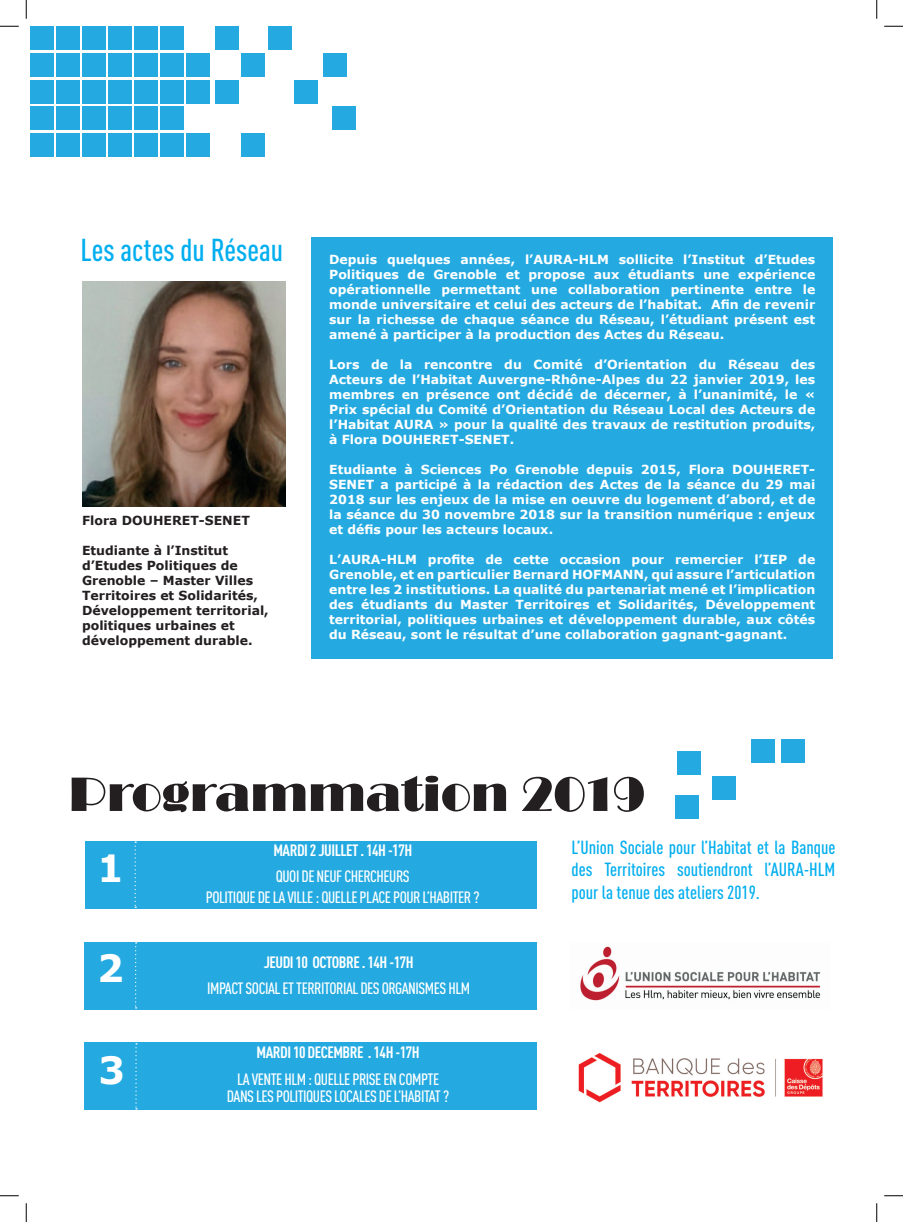
<style>
.page{position:relative;width:903px;height:1222px;background:#fff}
.page>*{position:absolute;margin:0;border:0;box-sizing:border-box;transform-origin:0 0}
.t1{font:50px "Broadway";color:#231f20}
.t2{font:700 37.5px "Verdana";color:#fff}
.t3{font:500 condensed 31.25px "DIN Pro";color:#00aeef}
.t4{font:500 condensed 18.75px/22.5px "DIN Pro";color:#00aeef;text-align:justify}
.t5{font:500 condensed 16.25px/21px "DIN Pro";letter-spacing:-.03em;color:#fff;text-align:center}
.t6{font:700 condensed 16.25px "DIN Pro";letter-spacing:-.03em;color:#fff}
.t7{font:700 12.5px/15px "Verdana";color:#fff;text-align:justify}
.t8{font:700 12.5px/15px "Verdana";color:#231f20}
</style>
<div class="page">
<div style="left:323px;top:53px;width:24px;height:24px;background:#24aae1"></div>
<div style="left:332px;top:107px;width:24px;height:23px;background:#24aae1"></div>
<div style="left:294px;top:80px;width:24px;height:24px;background:#24aae1"></div>
<div style="left:30px;top:26px;width:23px;height:24px;background:#24aae1"></div>
<div style="left:30px;top:80px;width:23px;height:24px;background:#24aae1"></div>
<div style="left:30px;top:53px;width:23px;height:24px;background:#24aae1"></div>
<div style="left:30px;top:133px;width:23px;height:24px;background:#24aae1"></div>
<div style="left:30px;top:107px;width:23px;height:23px;background:#24aae1"></div>
<div style="left:56px;top:26px;width:24px;height:24px;background:#24aae1"></div>
<div style="left:56px;top:80px;width:24px;height:24px;background:#24aae1"></div>
<div style="left:56px;top:53px;width:24px;height:24px;background:#24aae1"></div>
<div style="left:56px;top:133px;width:24px;height:24px;background:#24aae1"></div>
<div style="left:56px;top:107px;width:24px;height:23px;background:#24aae1"></div>
<div style="left:82px;top:26px;width:24px;height:24px;background:#24aae1"></div>
<div style="left:82px;top:80px;width:24px;height:24px;background:#24aae1"></div>
<div style="left:82px;top:53px;width:24px;height:24px;background:#24aae1"></div>
<div style="left:82px;top:133px;width:24px;height:24px;background:#24aae1"></div>
<div style="left:82px;top:107px;width:24px;height:23px;background:#24aae1"></div>
<div style="left:108px;top:26px;width:24px;height:24px;background:#24aae1"></div>
<div style="left:108px;top:80px;width:24px;height:24px;background:#24aae1"></div>
<div style="left:108px;top:53px;width:24px;height:24px;background:#24aae1"></div>
<div style="left:108px;top:133px;width:24px;height:24px;background:#24aae1"></div>
<div style="left:108px;top:107px;width:24px;height:23px;background:#24aae1"></div>
<div style="left:134px;top:26px;width:24px;height:24px;background:#24aae1"></div>
<div style="left:134px;top:80px;width:24px;height:24px;background:#24aae1"></div>
<div style="left:134px;top:53px;width:24px;height:24px;background:#24aae1"></div>
<div style="left:134px;top:133px;width:24px;height:24px;background:#24aae1"></div>
<div style="left:134px;top:107px;width:24px;height:23px;background:#24aae1"></div>
<div style="left:161px;top:26px;width:23px;height:24px;background:#24aae1"></div>
<div style="left:161px;top:80px;width:23px;height:24px;background:#24aae1"></div>
<div style="left:161px;top:53px;width:23px;height:24px;background:#24aae1"></div>
<div style="left:161px;top:133px;width:23px;height:24px;background:#24aae1"></div>
<div style="left:161px;top:107px;width:23px;height:23px;background:#24aae1"></div>
<div style="left:186px;top:80px;width:24px;height:24px;background:#24aae1"></div>
<div style="left:186px;top:53px;width:24px;height:24px;background:#24aae1"></div>
<div style="left:186px;top:133px;width:24px;height:24px;background:#24aae1"></div>
<div style="left:215px;top:26px;width:23px;height:24px;background:#24aae1"></div>
<div style="left:215px;top:80px;width:23px;height:24px;background:#24aae1"></div>
<div style="left:241px;top:53px;width:24px;height:24px;background:#24aae1"></div>
<div style="left:241px;top:133px;width:24px;height:24px;background:#24aae1"></div>
<div style="left:268px;top:26px;width:24px;height:24px;background:#24aae1"></div>
<img style="left:578px;top:1053px;width:245px;height:50px">
<div style="left:677px;top:751px;width:24px;height:24px;background:#24aae1"></div>
<div style="left:712px;top:776px;width:24px;height:23px;background:#24aae1"></div>
<div style="left:675px;top:795px;width:24px;height:24px;background:#24aae1"></div>
<div style="left:751px;top:739px;width:24px;height:24px;background:#24aae1"></div>
<div style="left:781px;top:739px;width:23px;height:24px;background:#24aae1"></div>
<div style="left:85px;top:841px;width:452px;height:67px;background:#24aae1"></div>
<div style="left:84px;top:942px;width:453px;height:67px;background:#24aae1"></div>
<div style="left:84px;top:1043px;width:453px;height:67px;background:#24aae1"></div>
<div style="left:311px;top:237px;width:522px;height:422px;background:#24aae1"></div>
<svg style="left:135px;top:841px;width:1px;height:67px"></svg>
<svg style="left:135px;top:942px;width:2px;height:66px"></svg>
<svg style="left:135px;top:1043px;width:2px;height:66px"></svg>
<img style="left:580px;top:946px;width:241px;height:55px">
<img style="left:83px;top:281px;width:202px;height:225px">
<svg style="left:0;top:25px;width:19px;height:2px"></svg>
<svg style="left:884px;top:25px;width:19px;height:2px"></svg>
<svg style="left:0;top:1195px;width:19px;height:1px"></svg>
<svg style="left:884px;top:1195px;width:19px;height:1px"></svg>
<svg style="left:25px;top:0;width:2px;height:19px"></svg>
<svg style="left:25px;top:1203px;width:2px;height:19px"></svg>
<svg style="left:876px;top:0;width:1px;height:19px"></svg>
<svg style="left:876px;top:1203px;width:1px;height:19px"></svg>
<h3 class="t3" style="left:81px;top:227px;width:204px">Les actes du Réseau</h3>
<p class="t8" style="left:82px;top:512px;width:169px">Flora DOUHERET-SENET</p>
<p class="t8" style="left:82px;top:542px;width:188px">Etudiante à l’Institut d’Etudes Politiques de<br>Grenoble – Master Villes<br>Territoires et Solidarités,<br>Développement territorial, politiques urbaines et développement durable.</p>
<p class="t7" style="left:329px;top:252px;width:488px">Depuis quelques années, l’AURA-HLM sollicite l’Institut d’Etudes Politiques de Grenoble et propose aux étudiants une expérience opérationnelle permettant une collaboration pertinente entre le monde universitaire et celui des acteurs de l’habitat. Afin de revenir sur la richesse de chaque séance du Réseau, l’étudiant présent est amené à participer à la production des Actes du Réseau.</p>
<p class="t7" style="left:329px;top:357px;width:488px">Lors de la rencontre du Comité d’Orientation du Réseau des Acteurs de l’Habitat Auvergne-Rhône-Alpes du 22 janvier 2019, les membres en présence ont décidé de décerner, à l’unanimité, le « Prix spécial du Comité d’Orientation du Réseau Local des Acteurs de l’Habitat AURA » pour la qualité des travaux de restitution produits, à Flora DOUHERET-SENET.</p>
<p class="t7" style="left:329px;top:462px;width:488px">Etudiante à Sciences Po Grenoble depuis 2015, Flora DOUHERET-SENET a participé à la rédaction des Actes de la séance du 29 mai 2018 sur les enjeux de la mise en oeuvre du logement d’abord, et de la séance du 30 novembre 2018 sur la transition numérique : enjeux et défis pour les acteurs locaux.</p>
<p class="t7" style="left:329px;top:552px;width:488px">L’AURA-HLM profite de cette occasion pour remercier l’IEP de Grenoble, et en particulier Bernard HOFMANN, qui assure l’articulation entre les 2 institutions. La qualité du partenariat mené et l’implication des étudiants du Master Territoires et Solidarités, Développement territorial, politiques urbaines et développement durable, aux côtés du Réseau, sont le résultat d’une collaboration gagnant-gagnant.</p>
<h1 class="t1" style="left:69px;top:765px;width:578px">Programmation 2019</h1>
<h2 class="t2" style="left:97px;top:842px;width:28px">1</h2>
<h2 class="t2" style="left:97px;top:942px;width:28px">2</h2>
<h2 class="t2" style="left:99px;top:1043px;width:28px">3</h2>
<h3 class="t6" style="left:273px;top:838px;width:140px">MARDI 2 JUILLET . 14H -17H</h3>
<h3 class="t5" style="left:206px;top:864px;width:275px">QUOI DE NEUF CHERCHEURS<br>POLITIQUE DE LA VILLE : QUELLE PLACE POUR L’HABITER ?</h3>
<h3 class="t6" style="left:264px;top:950px;width:151px">JEUDI 10 OCTOBRE . 14H -17H</h3>
<h3 class="t5" style="left:207px;top:976px;width:264px">IMPACT SOCIAL ET TERRITORIAL DES ORGANISMES HLM</h3>
<h3 class="t6" style="left:257px;top:1040px;width:165px">MARDI 10 DECEMBRE . 14H -17H</h3>
<h3 class="t5" style="left:227px;top:1069px;width:224px;line-height:17.5px">LA VENTE HLM : QUELLE PRISE EN COMPTE<br>DANS LES POLITIQUES LOCALES DE L’HABITAT ?</h3>
<h3 class="t4" style="left:571px;top:834px;width:266px">L’Union Sociale pour l’Habitat et la Banque des Territoires soutiendront l’AURA-HLM pour la tenue des ateliers 2019.</h3>
</div>
